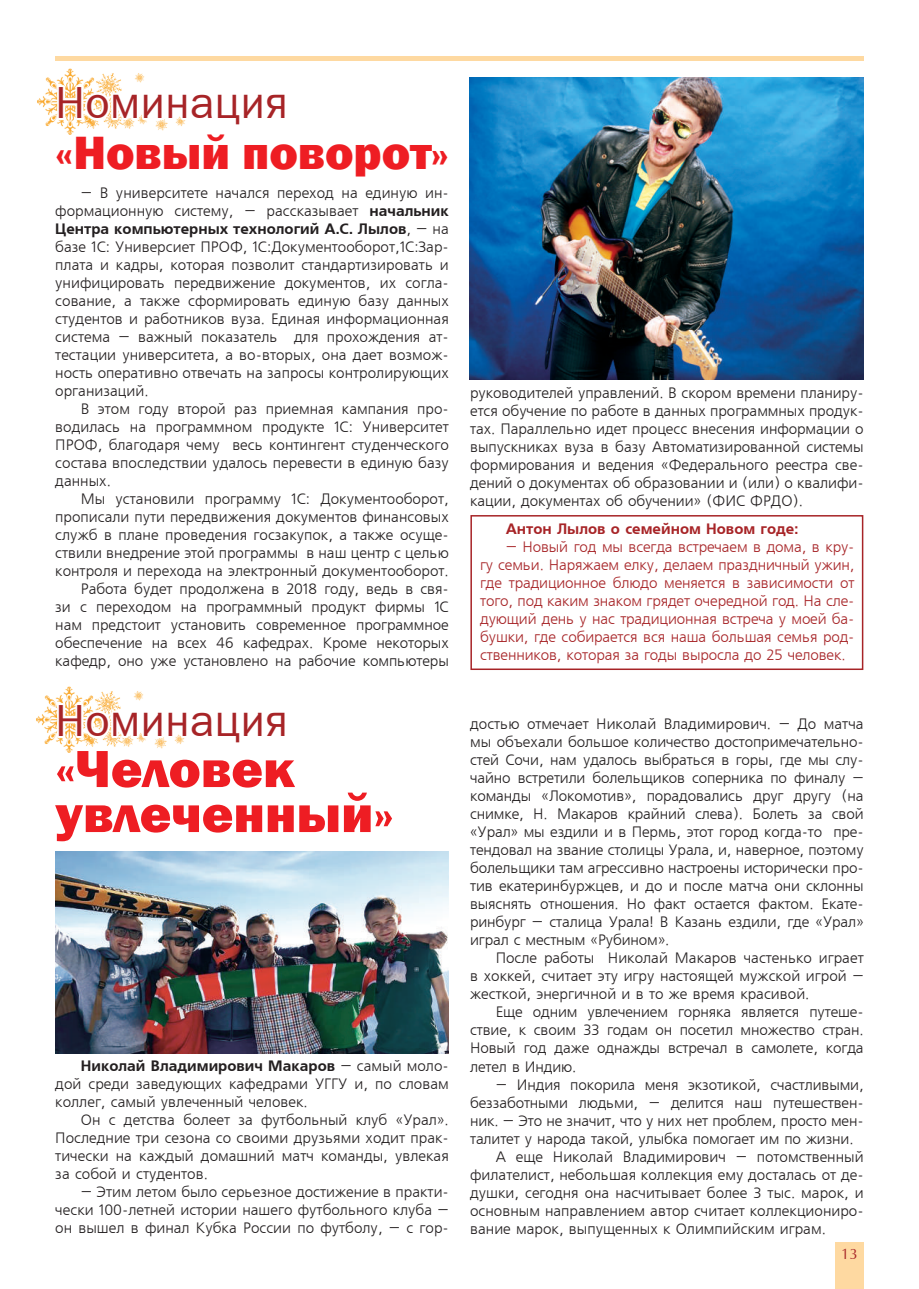
<style>
.page{position:relative;width:919px;height:1289px;background:#fff}
.page>*{position:absolute;margin:0;border:0;box-sizing:border-box;transform-origin:0 0}
.t1{font:800 54px/45px "Franklin Gothic";color:#ee1d23}
.t2{font:800 48px "Franklin Gothic";color:#ee1d23}
.t3{font:45px "Franklin Gothic Book C";color:#a72427}
.t4{font:15px/18px "Free Set CTT";color:#231f20;text-align:justify}
.t5{font:15px/18px "Free Set CTT";letter-spacing:-.01em;color:#a72427;text-align:justify}
.t6{font:15px "AXP Free Set C Bold";color:#231f20}
.t7{font:15px "AXP Free Set C Bold";color:#a72427}
.t8{font:15px "AG Opus";color:#a72427}
.s1{font-family:"AXP Free Set C Bold"}
.s2{font-family:"Free Set CTT"}
</style>
<div class="page">
<div style="left:835px;top:1242px;width:28px;height:46px;background:#fed9a1"></div>
<hr style="left:55px;top:56px;width:808px;height:4px;background:#fed9a1">
<img style="left:37px;top:60px;width:165px;height:75px">
<img style="left:36px;top:686px;width:108px;height:67px">
<svg style="left:55px;top:78px;width:147px;height:56px"></svg>
<svg style="left:55px;top:696px;width:130px;height:55px"></svg>
<div style="left:470px;top:515px;width:393px;height:155px;border:2px solid #a72427"></div>
<img style="left:55px;top:852px;width:394px;height:201px">
<img style="left:470px;top:78px;width:393px;height:301px">
<h3 class="t3" style="left:55px;top:78px;width:234px">Номинация</h3>
<h2 class="t2" style="left:55px;top:122px;width:395px">«Новый поворот»</h2>
<p class="t4" style="left:55px;top:184px;width:395px;text-align:right">– В университете начался переход на единую ин&shy;формационную систему, – рассказывает <span class="s1">начальник</span></p>
<p class="t6" style="left:55px;top:220px;width:395px">Центра компьютерных технологий А.С. Лылов<span class="s2">, – на</span></p>
<p class="t4" style="left:55px;top:238px;width:395px">базе 1С: Универсиет ПРОФ, 1С:Документооборот,1С:Зар&shy;плата и кадры, которая позволит стандартизировать и унифицировать передвижение документов, их согла&shy;сование, а также сформировать единую базу данных студентов и работников вуза. Единая информационная система – важный показатель для прохождения ат&shy;тестации университета, а во-вторых, она дает возмож&shy;ность оперативно отвечать на запросы контролирующих организаций.</p>
<p class="t4" style="left:55px;top:400px;width:395px;text-indent:26px">В этом году второй раз приемная кампания про&shy;водилась на программном продукте 1С: Университет ПРОФ, благодаря чему весь контингент студенческого состава впоследствии удалось перевести в единую базу данных.</p>
<p class="t4" style="left:55px;top:490px;width:395px;text-align:right">Мы установили программу 1С: Документооборот, прописали пути передвижения документов финансовых служб в плане проведения госзакупок, а также осуще&shy;ствили внедрение этой программы в наш центр с целью контроля и перехода на электронный документооборот.<br>Работа будет продолжена в 2018 году, ведь в свя-<br>зи с переходом на программный продукт фирмы 1С нам предстоит установить современное программное обеспечение на всех 46 кафедрах. Кроме некоторых кафедр, оно уже установлено на рабочие компьютеры</p>
<h3 class="t3" style="left:55px;top:695px;width:234px">Номинация</h3>
<h1 class="t1" style="left:55px;top:746px;width:340px">«Человек увлеченный»</h1>
<p class="t6" style="left:81px;top:1057px;width:369px">Николай Владимирович Макаров <span class="s2">– самый моло-</span></p>
<p class="t4" style="left:55px;top:1075px;width:395px">дой среди заведующих кафедрами УГГУ и, по словам коллег, самый увлеченный человек.</p>
<p class="t4" style="left:55px;top:1111px;width:395px;text-indent:26px">Он с детства болеет за футбольный клуб «Урал».<br>Последние три сезона со своими друзьями ходит прак&shy;тически на каждый домашний матч команды, увлекая за собой и студентов.</p>
<p class="t4" style="left:55px;top:1183px;width:395px;text-indent:26px">– Этим летом было серьезное достижение в практи&shy;чески 100-летней истории нашего футбольного клуба – он вышел в финал Кубка России по футболу, – с гор-</p>
<p class="t4" style="left:470px;top:384px;width:395px">руководителей управлений. В скором времени планиру&shy;ется обучение по работе в данных программных продук&shy;тах. Параллельно идет процесс внесения информации о выпускниках вуза в базу Автоматизированной системы формирования и ведения «Федерального реестра све&shy;дений о документах об образовании и (или) о квалифи&shy;кации, документах об обучении» (ФИС ФРДО).</p>
<p class="t7" style="left:505px;top:520px;width:294px">Антон Лылов о семейном Новом годе:</p>
<p class="t5" style="left:480px;top:539px;width:376px;text-indent:26px">– Новый год мы всегда встречаем в дома, в кру&shy;гу семьи. Наряжаем елку, делаем праздничный ужин, где традиционное блюдо меняется в зависимости от того, под каким знаком грядет очередной год. На сле&shy;дующий день у нас традиционная встреча у моей ба&shy;бушки, где собирается вся наша большая семья род&shy;ственников, которая за годы выросла до 25 человек.</p>
<p class="t4" style="left:470px;top:716px;width:395px">достью отмечает Николай Владимирович. – До матча мы объехали большое количество достопримечательно&shy;стей Сочи, нам удалось выбраться в горы, где мы слу&shy;чайно встретили болельщиков соперника по финалу – команды «Локомотив», порадовались друг другу (на снимке, Н. Макаров крайний слева). Болеть за свой «Урал» мы ездили и в Пермь, этот город когда-то пре&shy;тендовал на звание столицы Урала, и, наверное, поэтому болельщики там агрессивно настроены исторически про&shy;тив екатеринбуржцев, и до и после матча они склонны выяснять отношения. Но факт остается фактом. Екате&shy;ринбург – сталица Урала! В Казань ездили, где «Урал» играл с местным «Рубином».</p>
<p class="t4" style="left:470px;top:950px;width:395px;text-indent:26px">После работы Николай Макаров частенько играет в хоккей, считает эту игру настоящей мужской игрой – жесткой, энергичной и в то же время красивой.</p>
<p class="t4" style="left:470px;top:1004px;width:395px;text-indent:26px">Еще одним увлечением горняка является путеше&shy;ствие, к своим 33 годам он посетил множество стран.<br>Новый год даже однажды встречал в самолете, когда летел в Индию.</p>
<p class="t4" style="left:495px;top:1076px;width:369px">– Индия покорила меня экзотикой, счастливыми,</p>
<p class="t4" style="left:470px;top:1094px;width:395px">беззаботными людьми, – делится наш путешествен-</p>
<p class="t4" style="left:470px;top:1112px;width:395px">ник. – Это не значит, что у них нет проблем, просто мен-</p>
<p class="t4" style="left:470px;top:1130px;width:385px">талитет у народа такой, улыбка помогает им по жизни.</p>
<p class="t4" style="left:495px;top:1148px;width:369px">А еще Николай Владимирович – потомственный</p>
<p class="t4" style="left:470px;top:1166px;width:395px">филателист, небольшая коллекция ему досталась от де-</p>
<p class="t4" style="left:470px;top:1184px;width:395px">душки, сегодня она насчитывает более 3 тыс. марок, и</p>
<p class="t4" style="left:470px;top:1202px;width:395px">основным направлением автор считает коллекциониро-</p>
<p class="t4" style="left:470px;top:1220px;width:357px">вание марок, выпущенных к Олимпийским играм.</p>
<p class="t8" style="left:841px;top:1245px;width:18px">13</p>
</div>
